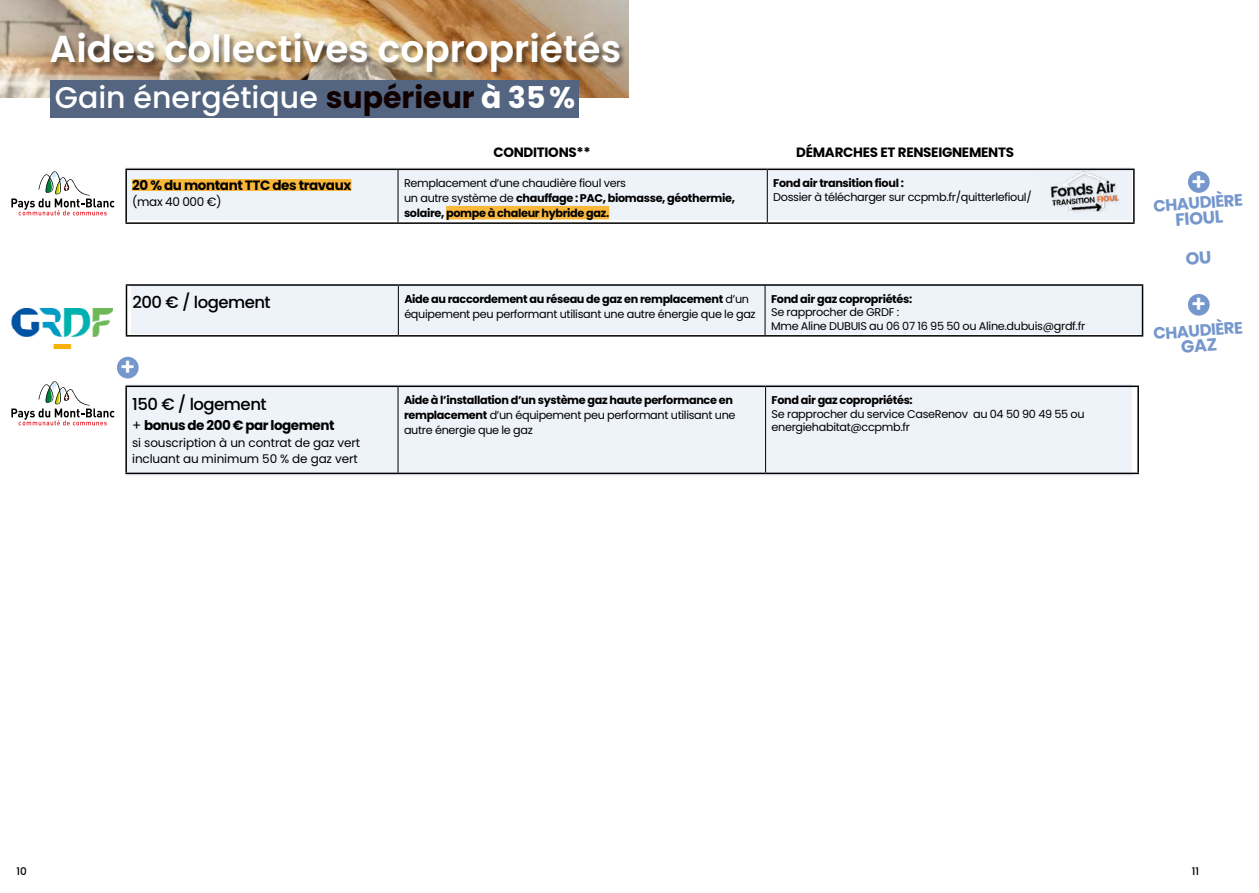
<style>
.page{position:relative;width:1259px;height:893px;background:#fff}
.page>*{position:absolute;margin:0;border:0;box-sizing:border-box;transform-origin:0 0}
.t1{font:600 37.5px "Poppins";color:#fff}
.t2{font:500 30px "Poppins";color:#fff}
.t3{font:600 23.4px "Poppins";color:#fff}
.t4{font:700 17.55px "Poppins";color:#7697cc}
.t5{font:500 16.5px "Poppins";letter-spacing:-.03em;color:#000}
.t6{font:700 16.5px "Poppins";color:#7697cc}
.t7{font:700 13.5px "Poppins";letter-spacing:-.03em;color:#000}
.t8{font:12px/16.5px "Poppins";letter-spacing:-.01em;color:#000}
.t9{font:700 11.25px/15px "Poppins";letter-spacing:-.03em;color:#000}
.t10{font:11.25px/13.5px "Poppins";letter-spacing:-.03em;color:#000}
.t11{font:500 10.5px "Poppins";color:#000}
.s1{font-weight:700;color:#100}
.s2{font-weight:700}
.s3{font-weight:400}
</style>
<div class="page">
<img style="left:0;top:0;width:628px;height:98px">
<div style="left:49px;top:31px;width:577px;height:49px;background:#000;opacity:.45"></div>
<div style="left:50px;top:81px;width:528px;height:37px;background:#536580"></div>
<div style="left:127px;top:167px;width:1005px;height:53px;background:#eef2f9"></div>
<div style="left:1188px;top:171px;width:21px;height:22px;background:#7697cc;border-radius:50%"></div>
<hr style="left:398px;top:170px;width:1px;height:52px;background:#000">
<hr style="left:767px;top:170px;width:1px;height:52px;background:#000">
<hr style="left:125px;top:169px;width:273px;height:1px;background:#000">
<hr style="left:125px;top:170px;width:2px;height:52px;background:#000">
<hr style="left:398px;top:169px;width:369px;height:1px;background:#000">
<hr style="left:767px;top:169px;width:367px;height:1px;background:#000">
<hr style="left:1133px;top:170px;width:1px;height:52px;background:#000">
<hr style="left:125px;top:222px;width:273px;height:2px;background:#000">
<hr style="left:398px;top:222px;width:369px;height:2px;background:#000">
<hr style="left:767px;top:222px;width:367px;height:2px;background:#000">
<div style="left:132px;top:179px;width:219px;height:12px;background:#fab83a"></div>
<div style="left:446px;top:206px;width:163px;height:13px;background:#fab83a"></div>
<svg style="left:11px;top:171px;width:103px;height:44px"></svg>
<img style="left:1037px;top:168px;width:94px;height:44px">
<div style="left:1188px;top:294px;width:21px;height:22px;background:#7697cc;border-radius:50%"></div>
<div style="left:131px;top:284px;width:1011px;height:50px;background:#eef2f9"></div>
<hr style="left:398px;top:286px;width:1px;height:49px;background:#000">
<hr style="left:764px;top:286px;width:1px;height:49px;background:#000">
<hr style="left:126px;top:284px;width:272px;height:2px;background:#000">
<hr style="left:126px;top:286px;width:1px;height:49px;background:#000">
<hr style="left:398px;top:284px;width:367px;height:2px;background:#000">
<hr style="left:765px;top:284px;width:378px;height:2px;background:#000">
<hr style="left:1141px;top:286px;width:2px;height:49px;background:#000">
<hr style="left:126px;top:335px;width:272px;height:2px;background:#000">
<hr style="left:398px;top:335px;width:367px;height:2px;background:#000">
<hr style="left:765px;top:335px;width:378px;height:2px;background:#000">
<div style="left:127px;top:384px;width:1005px;height:92px;background:#eef2f9"></div>
<hr style="left:398px;top:387px;width:1px;height:86px;background:#000">
<hr style="left:765px;top:387px;width:1px;height:86px;background:#000">
<hr style="left:125px;top:386px;width:273px;height:1px;background:#000">
<hr style="left:125px;top:387px;width:2px;height:86px;background:#000">
<hr style="left:398px;top:386px;width:367px;height:1px;background:#000">
<hr style="left:765px;top:386px;width:374px;height:1px;background:#000">
<hr style="left:1137px;top:387px;width:2px;height:86px;background:#000">
<hr style="left:125px;top:473px;width:273px;height:1px;background:#000">
<hr style="left:398px;top:473px;width:367px;height:1px;background:#000">
<hr style="left:765px;top:473px;width:374px;height:1px;background:#000">
<svg style="left:11px;top:381px;width:103px;height:44px"></svg>
<div style="left:117px;top:357px;width:22px;height:21px;background:#7697cc;border-radius:50%"></div>
<img style="left:11px;top:308px;width:102px;height:40px">
<h1 class="t1" style="left:50px;top:28px;width:573px">Aides collectives copropriétés</h1>
<h2 class="t2" style="left:55px;top:80px;width:522px">Gain énergétique <span class="s1">supérieur</span> <span class="s2">à 35%</span></h2>
<p class="t7" style="left:132px;top:177px;width:221px">20 % du montant TTC des travaux</p>
<p class="t8" style="left:132px;top:193px;width:91px">(max 40 000 €)</p>
<p class="t7" style="left:493px;top:145px;width:99px">CONDITIONS**</p>
<p class="t7" style="left:796px;top:145px;width:219px">DÉMARCHES ET RENSEIGNEMENTS</p>
<p class="t9" style="left:404px;top:176px;width:332px"><span class="s3">Remplacement d’une chaudière fioul vers<br>un autre système de</span> chauffage : PAC, biomasse, géothermie, solaire, pompe à chaleur hybride gaz.</p>
<p class="t9" style="left:773px;top:176px;width:132px">Fond air transition fioul :</p>
<p class="t10" style="left:773px;top:190px;width:260px">Dossier à télécharger sur ccpmb.fr/quitterlefioul/</p>
<h3 class="t5" style="left:132px;top:293px;width:140px">200 € / logement</h3>
<p class="t10" style="left:404px;top:291px;width:353px;line-height:15px"><span class="s2">Aide au raccordement au réseau de gaz en remplacement</span> d’un équipement peu performant utilisant une autre énergie que le gaz</p>
<p class="t9" style="left:771px;top:291px;width:143px">Fond air gaz copropriétés:</p>
<p class="t10" style="left:771px;top:306px;width:316px">Se rapprocher de GRDF :<br>Mme Aline DUBUIS au 06 07 16 95 50 ou Aline.dubuis@grdf.fr</p>
<h3 class="t3" style="left:120px;top:354px;width:17px">+</h3>
<h3 class="t5" style="left:132px;top:394px;width:136px">150 € / logement</h3>
<p class="t7" style="left:132px;top:418px;width:204px"><span class="s3">+</span> bonus de 200 € par logement</p>
<p class="t8" style="left:132px;top:434px;width:230px">si souscription à un contrat de gaz vert incluant au minimum 50 % de gaz vert</p>
<p class="t9" style="left:404px;top:393px;width:333px">Aide à l’installation d’un système gaz haute performance en remplacement <span class="s3">d’un équipement peu performant utilisant une autre énergie que le gaz</span></p>
<p class="t9" style="left:771px;top:393px;width:143px">Fond air gaz copropriétés:</p>
<p class="t10" style="left:771px;top:407px;width:314px">Se rapprocher du service CaseRenov au 04 50 90 49 55 ou energiehabitat@ccpmb.fr</p>
<h3 class="t3" style="left:1191px;top:168px;width:17px">+</h3>
<h3 class="t6" style="left:1152px;top:196px;width:91px;rotate:-4deg">CHAUDIÈRE</h3>
<h3 class="t4" style="left:1174px;top:209px;width:49px;rotate:-4deg">FIOUL</h3>
<h3 class="t3" style="left:1191px;top:291px;width:17px">+</h3>
<h3 class="t6" style="left:1152px;top:324px;width:91px;rotate:-4deg">CHAUDIÈRE</h3>
<p class="t11" style="left:16px;top:865px;width:12px">10</p>
<p class="t11" style="left:1191px;top:865px;width:9px">11</p>
</div>
